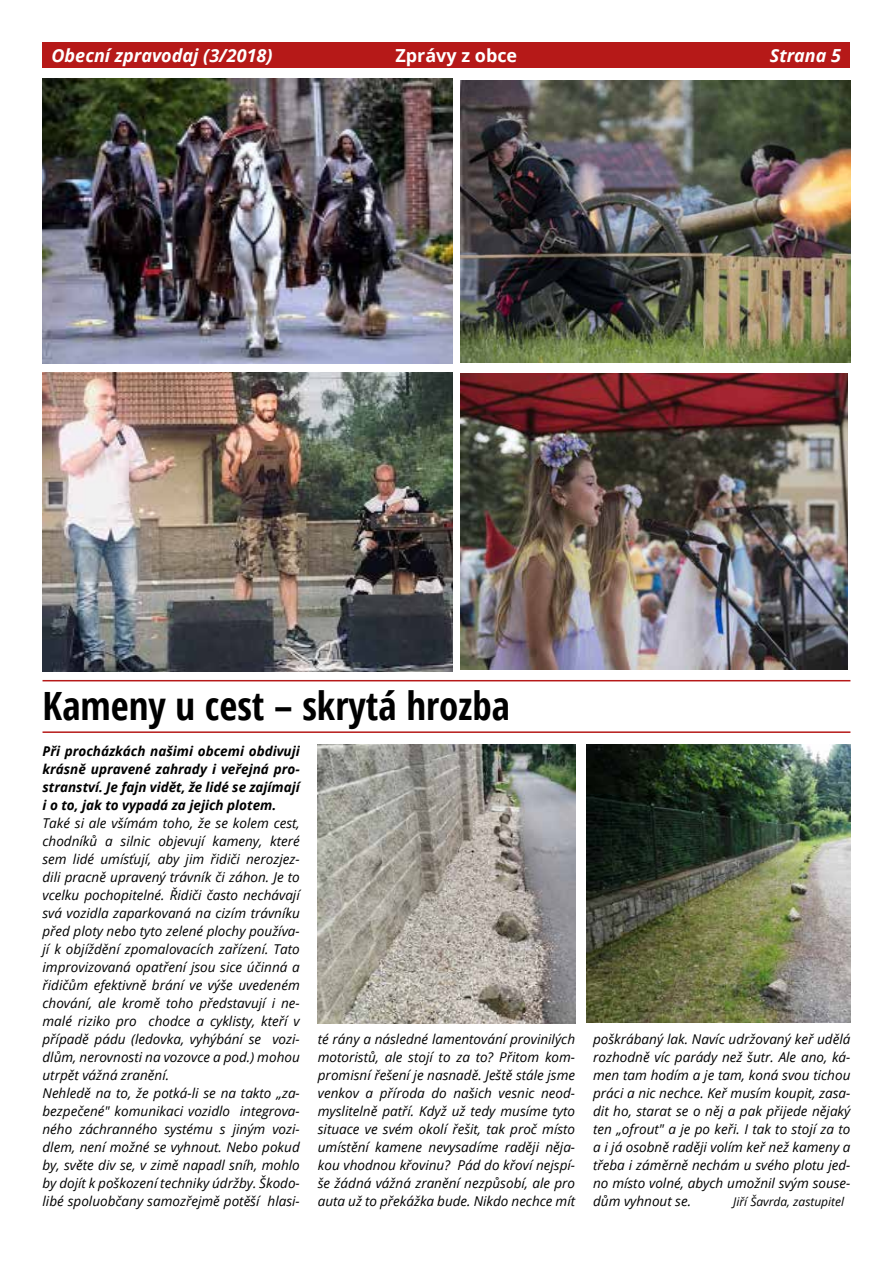
<style>
.page{position:relative;width:893px;height:1263px;background:#fff}
.page>*{position:absolute;margin:0;border:0;box-sizing:border-box;transform-origin:0 0}
.t1{font:700 39px "Open Sans Condensed";color:#000}
.t2{font:italic 700 18px "Open Sans";color:#fff}
.t3{font:700 18px "Open Sans";color:#fff}
.t4{font:italic 13.5px/18px "Open Sans";color:#000;text-align:justify}
.t5{font:italic 700 13.5px/18px "Open Sans";color:#000;text-align:justify}
.t6{font:italic 12px "Open Sans";color:#000}
</style>
<div class="page">
<div style="left:43px;top:43px;width:807px;height:25px;background:#b61918"></div>
<hr style="left:43px;top:731px;width:807px;height:2px;background:#b61918">
<img style="left:318px;top:745px;width:257px;height:278px">
<img style="left:587px;top:744px;width:263px;height:278px">
<img style="left:461px;top:80px;width:389px;height:282px">
<img style="left:461px;top:373px;width:387px;height:297px">
<img style="left:42px;top:372px;width:410px;height:300px">
<img style="left:43px;top:79px;width:409px;height:285px">
<hr style="left:43px;top:680px;width:807px;height:1px;background:#b61918">
<h2 class="t2" style="left:51px;top:43px;width:223px">Obecní zpravodaj (3/2018)</h2>
<h2 class="t3" style="left:395px;top:43px;width:123px">Zprávy z obce</h2>
<h2 class="t2" style="left:770px;top:43px;width:73px">Strana 5</h2>
<h1 class="t1" style="left:43px;top:679px;width:469px">Kameny u cest – skrytá hrozba</h1>
<p class="t5" style="left:43px;top:742px;width:259px">Při procházkách našimi obcemi obdivuji krásně upravené zahrady i veřejná pro&shy;stranství. Je fajn vidět, že lidé se zajímají i o to, jak to vypadá za jejich plotem.</p>
<p class="t4" style="left:43px;top:814px;width:259px;text-align:left">Také si ale všímám toho, že se kolem cest, chodníků a silnic objevují kameny, které sem lidé umísťují, aby jim řidiči nerozjez&shy;dili pracně upravený trávník či záhon. Je to vcelku pochopitelné. Řidiči často nechávají svá vozidla zaparkovaná na cizím trávníku před ploty nebo tyto zelené plochy používa&shy;jí k objíždění zpomalovacích zařízení. Tato improvizovaná opatření jsou sice účinná a řidičům efektivně brání ve výše uvedeném chování, ale kromě toho představují i ne&shy;malé riziko pro chodce a cyklisty, kteří v případě pádu (ledovka, vyhýbání se vozi&shy;dlům, nerovnosti na vozovce a pod.) mohou utrpět vážná zranění.<br>Nehledě na to, že potká-li se na takto „za&shy;bezpečené" komunikaci vozidlo integrova&shy;ného záchranného systému s jiným vozi&shy;dlem, není možné se vyhnout. Nebo pokud by, světe div se, v zimě napadl sníh, mohlo by dojít k poškození techniky údržby. Škodo&shy;libé spoluobčany samozřejmě potěší hlasi-</p>
<p class="t4" style="left:318px;top:1030px;width:259px">té rány a následné lamentování provinilých motoristů, ale stojí to za to? Přitom kom&shy;promisní řešení je nasnadě. Ještě stále jsme venkov a příroda do našich vesnic neod&shy;myslitelně patří. Když už tedy musíme tyto situace ve svém okolí řešit, tak proč místo umístění kamene nevysadíme raději něja&shy;kou vhodnou křovinu? Pád do křoví nejspí&shy;še žádná vážná zranění nezpůsobí, ale pro auta už to překážka bude. Nikdo nechce mít</p>
<p class="t4" style="left:593px;top:1030px;width:259px">poškrábaný lak. Navíc udržovaný keř udělá rozhodně víc parády než šutr. Ale ano, ká&shy;men tam hodím a je tam, koná svou tichou práci a nic nechce. Keř musím koupit, zasa&shy;dit ho, starat se o něj a pak přijede nějaký ten „ofrout" a je po keři. I tak to stojí za to a i já osobně raději volím keř než kameny a třeba i záměrně nechám u svého plotu jed&shy;no místo volné, abych umožnil svým souse&shy;dům vyhnout se.</p>
<p class="t6" style="left:733px;top:1193px;width:112px">Jiří Šavrda, zastupitel</p>
</div>
